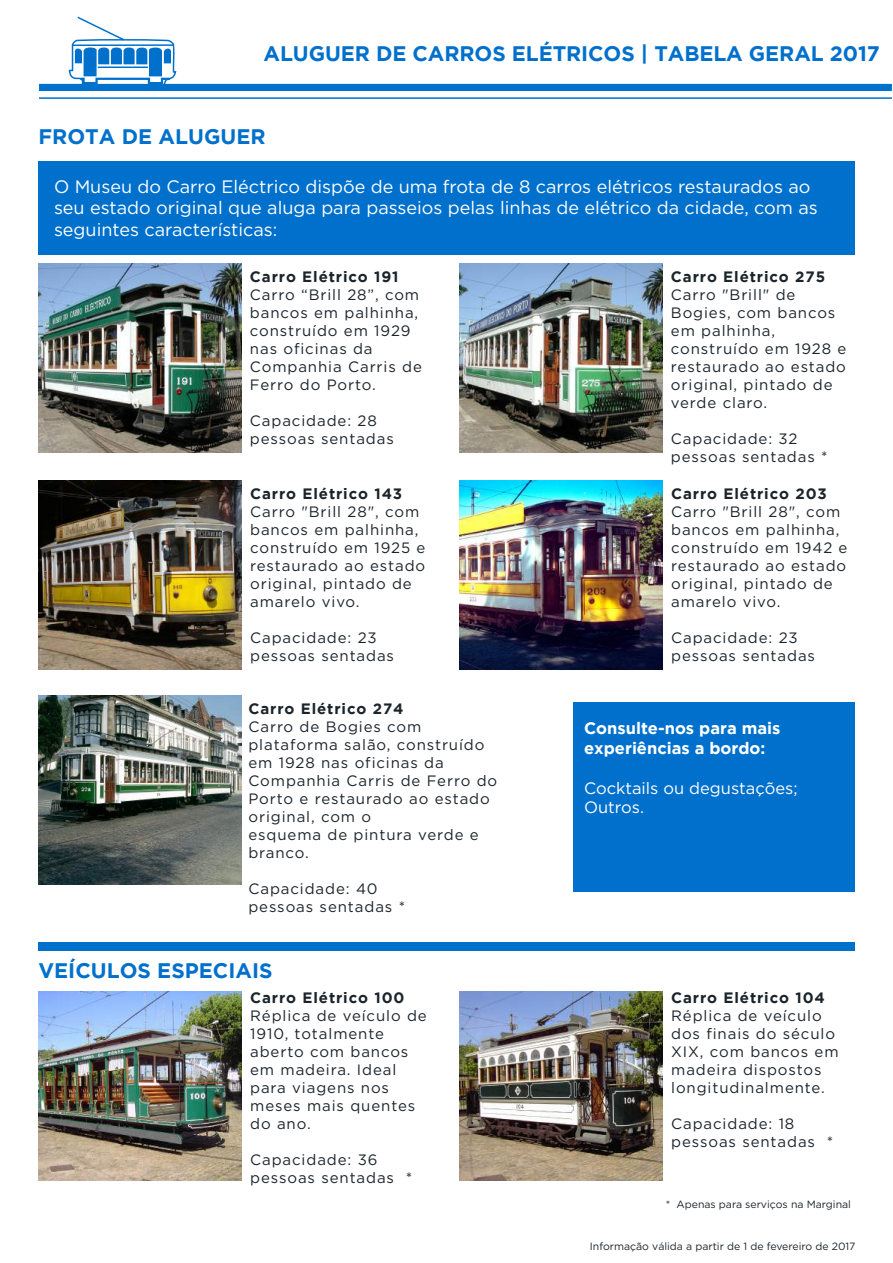
<style>
.page{position:relative;width:893px;height:1263px;background:#fff}
.page>*{position:absolute;margin:0;border:0;box-sizing:border-box;transform-origin:0 0}
.t1{font:700 21px "Gotham";letter-spacing:-.005em;color:#0070cd}
.t2{font:18px/21.6px "Gotham HTF";color:#fff}
.t3{font:700 16.5px/19.8px "Gotham";color:#fff}
.t4{font:16.5px/19.5px "Gotham HTF";color:#fff}
.t5{font:15px/18px "Gotham HTF";letter-spacing:.06em;color:#1b242b}
.t6{font:700 15px "Gotham";letter-spacing:.06em;color:#1b242b}
.t7{font:10.5px "Gotham HTF";color:#1b242b}
</style>
<div class="page">
<div style="left:38px;top:162px;width:816px;height:93px;background:#0070cd"></div>
<div style="left:39px;top:84px;width:853px;height:7px;background:#0070cd"></div>
<hr style="left:39px;top:97px;width:853px;height:2px;background:#0070cd">
<svg style="left:68px;top:16px;width:109px;height:68px"></svg>
<img style="left:459px;top:264px;width:203px;height:188px">
<img style="left:38px;top:264px;width:204px;height:189px">
<img style="left:38px;top:480px;width:203px;height:189px">
<img style="left:460px;top:480px;width:203px;height:189px">
<img style="left:38px;top:696px;width:204px;height:189px">
<img style="left:38px;top:992px;width:203px;height:189px">
<img style="left:460px;top:992px;width:203px;height:188px">
<div style="left:38px;top:943px;width:816px;height:8px;background:#0070cd"></div>
<div style="left:573px;top:702px;width:281px;height:189px;background:#0070cd"></div>
<h1 class="t1" style="left:264px;top:41px;width:618px">ALUGUER DE CARROS ELÉTRICOS | TABELA GERAL 2017</h1>
<h1 class="t1" style="left:38px;top:124px;width:229px">FROTA DE ALUGUER</h1>
<p class="t2" style="left:54px;top:175px;width:765px">O Museu do Carro Eléctrico dispõe de uma frota de 8 carros elétricos restaurados ao seu estado original que aluga para passeios pelas linhas de elétrico da cidade, com as seguintes características:</p>
<p class="t6" style="left:250px;top:268px;width:150px">Carro Elétrico 191</p>
<p class="t5" style="left:250px;top:286px;width:173px">Carro “Brill 28”, com bancos em palhinha, construído em 1929 nas oficinas da<br>Companhia Carris de<br>Ferro do Porto.</p>
<p class="t5" style="left:250px;top:412px;width:145px">Capacidade: 28 pessoas sentadas</p>
<p class="t6" style="left:250px;top:485px;width:154px">Carro Elétrico 143</p>
<p class="t5" style="left:250px;top:502px;width:177px">Carro "Brill 28", com bancos em palhinha, construído em 1925 e restaurado ao estado original, pintado de amarelo vivo.</p>
<p class="t5" style="left:250px;top:628px;width:145px">Capacidade: 23 pessoas sentadas</p>
<p class="t6" style="left:248px;top:700px;width:157px">Carro Elétrico 274</p>
<p class="t5" style="left:248px;top:718px;width:250px">Carro de Bogies com plataforma salão, construído em 1928 nas oficinas da<br>Companhia Carris de Ferro do<br>Porto e restaurado ao estado original, com o<br>esquema de pintura verde e branco.</p>
<p class="t5" style="left:248px;top:880px;width:158px">Capacidade: 40 pessoas sentadas *</p>
<h1 class="t1" style="left:38px;top:958px;width:236px">VEÍCULOS ESPECIAIS</h1>
<p class="t6" style="left:250px;top:989px;width:156px">Carro Elétrico 100</p>
<p class="t5" style="left:250px;top:1006px;width:178px">Réplica de veículo de<br>1910, totalmente aberto com bancos em madeira. Ideal para viagens nos meses mais quentes do ano.</p>
<p class="t5" style="left:250px;top:1150px;width:164px">Capacidade: 36 pessoas sentadas *</p>
<p class="t6" style="left:671px;top:268px;width:156px">Carro Elétrico 275</p>
<p class="t5" style="left:671px;top:286px;width:177px">Carro "Brill" de<br>Bogies, com bancos em palhinha, construído em 1928 e restaurado ao estado original, pintado de verde claro.</p>
<p class="t5" style="left:671px;top:430px;width:158px">Capacidade: 32 pessoas sentadas *</p>
<p class="t6" style="left:671px;top:485px;width:157px">Carro Elétrico 203</p>
<p class="t5" style="left:671px;top:502px;width:178px">Carro "Brill 28", com bancos em palhinha, construído em 1942 e restaurado ao estado original, pintado de amarelo vivo.</p>
<p class="t5" style="left:671px;top:628px;width:145px">Capacidade: 23 pessoas sentadas</p>
<p class="t3" style="left:584px;top:718px;width:198px">Consulte-nos para mais experiências a bordo:</p>
<p class="t4" style="left:584px;top:778px;width:215px">Cocktails ou degustações;<br>Outros.</p>
<p class="t6" style="left:671px;top:989px;width:155px">Carro Elétrico 104</p>
<p class="t5" style="left:671px;top:1006px;width:169px">Réplica de veículo dos finais do século<br>XIX, com bancos em madeira dispostos longitudinalmente.</p>
<p class="t5" style="left:671px;top:1114px;width:164px">Capacidade: 18 pessoas sentadas *</p>
<p class="t7" style="left:666px;top:1198px;width:187px">* Apenas para serviços na Marginal</p>
<p class="t7" style="left:590px;top:1240px;width:267px">Informação válida a partir de 1 de fevereiro de 2017</p>
</div>
